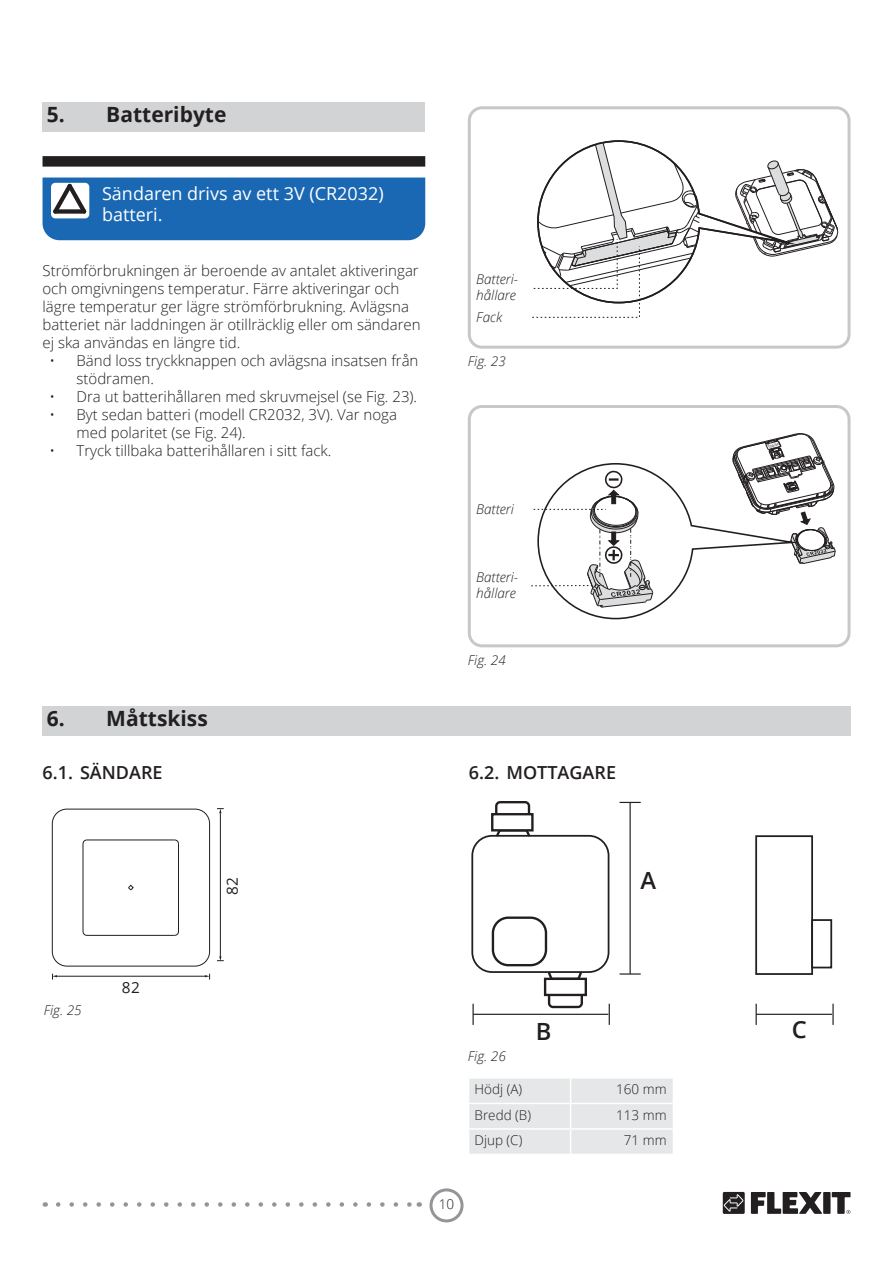
<style>
.page{position:relative;width:893px;height:1263px;background:#fff}
.page>*{position:absolute;margin:0;border:0;box-sizing:border-box;transform-origin:0 0}
.t1{font:600 23.7px "Open Sans";color:#231f20}
.t2{font:700 21px "Open Sans";color:#231f20}
.t3{font:18px/21.6px "Open Sans";color:#fff}
.t4{font:600 18px "Open Sans";color:#231f20}
.t5{font:15.3px "Open Sans";color:#221e1f}
.t6{font:300 15px/18px "Open Sans";color:#231f20}
.t7{font:italic 300 13.5px/16.2px "Open Sans";color:#231f20}
.t8{font:300 13.5px "Open Sans";color:#231f20}
</style>
<div class="page">
<div style="left:429px;top:1188px;width:34px;height:34px;border:3px solid #939598;border-radius:50%"></div>
<svg style="left:58px;top:1202px;width:354px;height:5px"></svg>
<svg style="left:751px;top:1192px;width:99px;height:22px"></svg>
<div style="left:723px;top:1192px;width:22px;height:22px;background:#231f20"></div>
<svg style="left:724px;top:1194px;width:20px;height:18px"></svg>
<div style="left:43px;top:102px;width:382px;height:30px;background:#d1d3d4"></div>
<div style="left:43px;top:156px;width:382px;height:11px;background:#231f20"></div>
<div style="left:43px;top:178px;width:382px;height:62px;background:#1a68b3"></div>
<div style="left:43px;top:706px;width:807px;height:29px;background:#d1d3d4"></div>
<svg style="left:532px;top:140px;width:306px;height:178px"></svg>
<div style="left:468px;top:106px;width:382px;height:243px;border:3px solid #c6c8ca;border-radius:13px"></div>
<svg style="left:531px;top:433px;width:305px;height:187px"></svg>
<div style="left:468px;top:405px;width:382px;height:242px;border:3px solid #c6c8ca;border-radius:13px"></div>
<svg style="left:471px;top:834px;width:362px;height:139px"></svg>
<hr style="left:473px;top:1014px;width:135px;height:1px;background:#231f20">
<hr style="left:472px;top:1004px;width:2px;height:21px;background:#231f20">
<svg style="left:609px;top:1004px;width:1px;height:21px"></svg>
<hr style="left:629px;top:802px;width:2px;height:172px;background:#231f20">
<svg style="left:619px;top:802px;width:22px;height:1px"></svg>
<hr style="left:619px;top:973px;width:22px;height:2px;background:#231f20">
<hr style="left:756px;top:1014px;width:76px;height:1px;background:#231f20">
<hr style="left:755px;top:1004px;width:2px;height:21px;background:#231f20">
<hr style="left:832px;top:1004px;width:2px;height:21px;background:#231f20">
<div style="left:755px;top:835px;width:58px;height:140px;border:2px solid #231f20"></div>
<div style="left:548px;top:986px;width:35px;height:22px;border:2px solid #231f20;border-radius:4px"></div>
<svg style="left:494px;top:801px;width:94px;height:196px"></svg>
<div style="left:492px;top:814px;width:40px;height:16px;background:#fff"></div>
<div style="left:491px;top:813px;width:42px;height:19px;border:2px solid #231f20"></div>
<div style="left:492px;top:917px;width:55px;height:49px;border:2px solid #231f20;border-radius:15px"></div>
<hr style="left:57px;top:976px;width:148px;height:1px;background:#221e1f">
<svg style="left:52px;top:974px;width:5px;height:6px"></svg>
<svg style="left:205px;top:974px;width:5px;height:6px"></svg>
<hr style="left:220px;top:813px;width:1px;height:144px;background:#221e1f">
<svg style="left:217px;top:956px;width:7px;height:5px"></svg>
<svg style="left:217px;top:808px;width:7px;height:5px"></svg>
<div style="left:52px;top:809px;width:158px;height:157px;border:1px solid #221e1f;border-radius:15px"></div>
<svg style="left:83px;top:840px;width:96px;height:96px"></svg>
<div style="left:469px;top:1079px;width:204px;height:75px;background:#e6e7e8"></div>
<h2 class="t2" style="left:47px;top:100px;width:181px">5. Batteribyte</h2>
<p class="t3" style="left:102px;top:182px;width:283px">Sändaren drivs av ett 3V (CR2032) batteri.</p>
<p class="t6" style="left:43px;top:261px;width:380px">Strömförbrukningen är beroende av antalet aktiveringar och omgivningens temperatur. Färre aktiveringar och lägre temperatur ger lägre strömförbrukning. Avlägsna batteriet när laddningen är otillräcklig eller om sändaren ej ska användas en längre tid.</p>
<p class="t6" style="left:77px;top:351px;width:343px;text-indent:-27px">• Bänd loss tryckknappen och avlägsna insatsen från stödramen.</p>
<p class="t6" style="left:50px;top:387px;width:369px">• Dra ut batterihållaren med skruvmejsel (se Fig. 23).</p>
<p class="t6" style="left:77px;top:405px;width:322px;text-indent:-27px">• Byt sedan batteri (modell CR2032, 3V). Var noga med polaritet (se Fig. 24).</p>
<p class="t6" style="left:50px;top:441px;width:283px">• Tryck tillbaka batterihållaren i sitt fack.</p>
<h2 class="t2" style="left:47px;top:704px;width:162px">6. Måttskiss</h2>
<p class="t7" style="left:476px;top:271px;width:43px">Batteri&shy;hållare</p>
<p class="t7" style="left:476px;top:308px;width:27px">Fack</p>
<p class="t7" style="left:468px;top:353px;width:40px">Fig. 23</p>
<p class="t7" style="left:476px;top:500px;width:39px">Batteri</p>
<p class="t7" style="left:476px;top:569px;width:43px">Batteri&shy;hållare</p>
<p class="t7" style="left:468px;top:652px;width:40px">Fig. 24</p>
<p class="t4" style="left:43px;top:760px;width:122px">6.1. SÄNDARE</p>
<p class="t4" style="left:469px;top:760px;width:149px">6.2. MOTTAGARE</p>
<p class="t7" style="left:44px;top:1002px;width:40px">Fig. 25</p>
<p class="t5" style="left:122px;top:977px;width:20px">82</p>
<p class="t5" style="left:221px;top:895px;width:20px;rotate:-90deg">82</p>
<p class="t7" style="left:468px;top:1047px;width:40px">Fig. 26</p>
<h1 class="t1" style="left:536px;top:1014px;width:17px">B</h1>
<h1 class="t1" style="left:640px;top:863px;width:17px">A</h1>
<p class="t8" style="left:439px;top:1195px;width:17px">10</p>
<p class="t8" style="left:474px;top:1080px;width:49px">Hödj (A)</p>
<p class="t8" style="left:616px;top:1080px;width:52px">160 mm</p>
<p class="t8" style="left:474px;top:1105px;width:58px">Bredd (B)</p>
<p class="t8" style="left:616px;top:1105px;width:52px">113 mm</p>
<p class="t8" style="left:474px;top:1131px;width:49px">Djup (C)</p>
<p class="t8" style="left:624px;top:1131px;width:44px">71 mm</p>
<h1 class="t1" style="left:792px;top:1012px;width:17px">C</h1>
</div>
